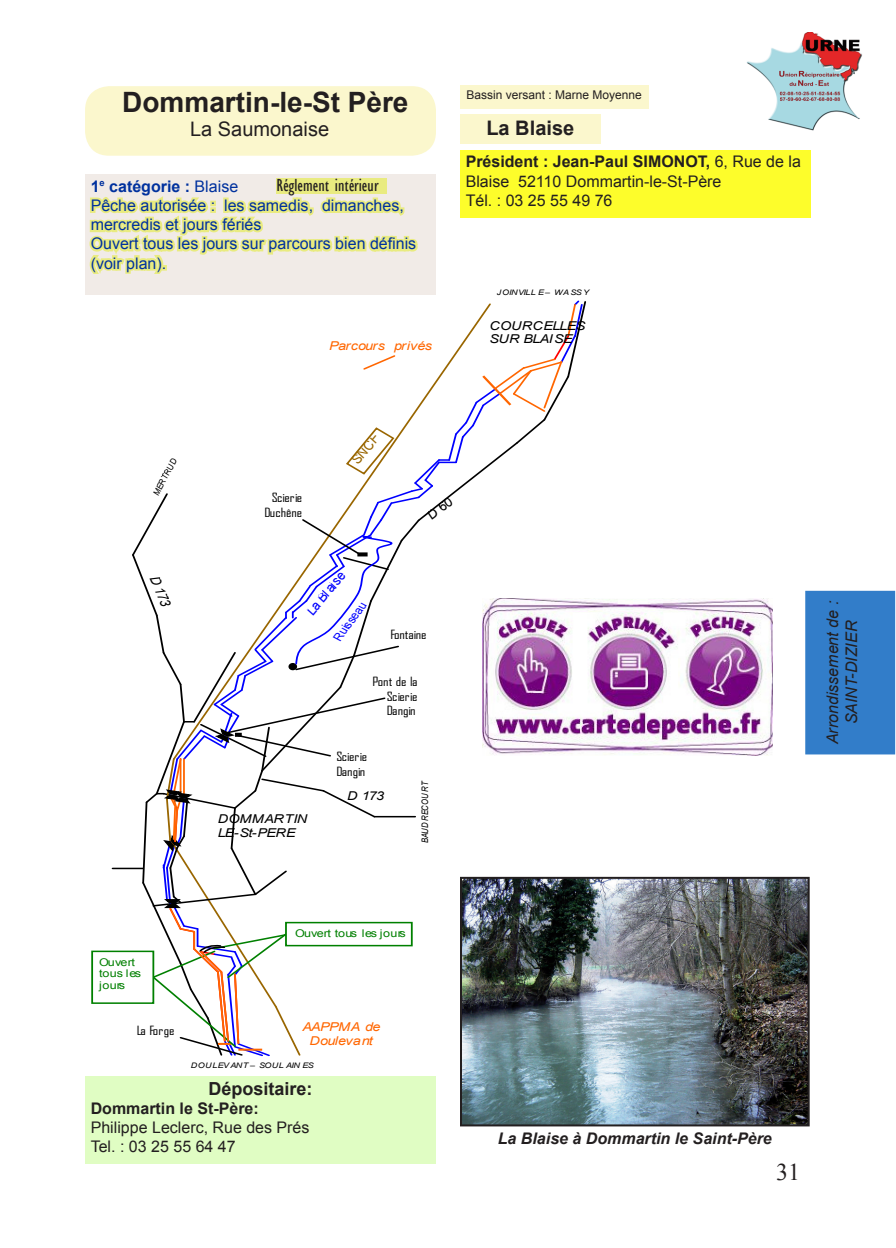
<style>
.page{position:relative;width:896px;height:1248px;background:#fff}
.page>*{position:absolute;margin:0;border:0;box-sizing:border-box;transform-origin:0 0}
.t1{font:700 28px "Arial";color:#231f20}
.t2{font:24px "Times New Roman";color:#231f20}
.t3{font:20px "Arial";color:#231f20}
.t4{font:700 20px "Arial";color:#231f20}
.t5{font:condensed 18px "Gill Sans";color:#231f20}
.t6{font:700 18px "Arial";color:#231f20}
.t7{font:16px/19.2px "Arial";color:#00319e}
.t8{font:16px/19.2px "Arial";color:#231f20}
.t9{font:italic 700 16px "Arial";color:#231f20}
.t10{font:italic 16px/19.2px "Arial";color:#231f20;text-align:center}
.t11{font:700 16px "Arial";color:#231f20}
.t12{font:italic 14px "Arial";color:#000;scale:.89 1}
.t13{font:italic 13.6px "Arial";color:#00f;scale:.96 1}
.t14{font:italic 13.6px "Arial";color:#960;scale:.96 1}
.t15{font:12.2px/15.2px "Agency FB";letter-spacing:-.005em;color:#000;text-align:center;scale:1.18 1}
.t16{font:italic 12.2px/13.6px "Arial";letter-spacing:-.04em;color:#000;scale:1.18 1}
.t17{font:italic 12.2px/13.6px "Arial";letter-spacing:-.04em;color:#f60;text-align:center;scale:1.18 1}
.t18{font:italic 12.2px "Arial";letter-spacing:-.02em;color:#f60;scale:1.18 1}
.t19{font:12px "Arial";color:#231f20}
.t20{font:italic 12px "Arial";color:#00f;scale:.94 1}
.t21{font:10.6px/10.6px "Arial";letter-spacing:.015em;color:#008000;scale:1.18 1}
.t22{font:italic 9px "Arial";letter-spacing:.07em;color:#000;scale:.85 1}
.t23{font:italic 8.6px "Arial";color:#000;scale:.9 1}
.t24{font:italic 7.6px "Arial";letter-spacing:.02em;color:#000;scale:1.18 1}
.t25{font:italic 7.6px "Arial";letter-spacing:.045em;color:#000;scale:1.18 1}
.s1{font-weight:700}
</style>
<div class="page">
<div style="left:85px;top:86px;width:351px;height:70px;background:#fbf7cd;border-radius:24px"></div>
<div style="left:460px;top:85px;width:188px;height:24px;background:#fbf7cd"></div>
<div style="left:460px;top:114px;width:141px;height:30px;background:#fbf7cd"></div>
<div style="left:85px;top:174px;width:351px;height:121px;background:#f1ebe7"></div>
<svg style="left:89px;top:196px;width:329px;height:78px"></svg>
<div style="left:85px;top:1075px;width:351px;height:88px;background:#e0fdc3"></div>
<div style="left:806px;top:591px;width:88px;height:162px;background:#327dc9"></div>
<div style="left:805px;top:590px;width:90px;height:164px;border:2px solid #327dc9"></div>
<img style="left:747px;top:33px;width:115px;height:98px">
<div style="left:460px;top:150px;width:351px;height:68px;background:#fdfd2b"></div>
<div style="left:276px;top:179px;width:111px;height:15px;background:#e9eb80"></div>
<hr style="left:113px;top:867px;width:30px;height:2px;background:#000">
<div style="left:91px;top:950px;width:63px;height:53px;border:2px solid #008000"></div>
<img style="left:463px;top:879px;width:343px;height:244px">
<div style="left:460px;top:876px;width:349px;height:250px;border:2px solid #231f20"></div>
<img style="left:587px;top:598px;width:185px;height:157px">
<svg style="left:131px;top:300px;width:456px;height:757px"></svg>
<h1 class="t1" style="left:122px;top:84px;width:288px">Dommartin-le-St Père</h1>
<p class="t3" style="left:190px;top:116px;width:140px">La Saumonaise</p>
<p class="t5" style="left:276px;top:175px;width:104px">Réglement intérieur</p>
<p class="t7" style="left:91px;top:177px;width:327px"><span class="s1">1</span><sup>e</sup> <span class="s1">catégorie :</span> Blaise<br>Pêche autorisée : les samedis, dimanches, mercredis et jours fériés<br>Ouvert tous les jours sur parcours bien définis (voir plan).</p>
<p class="t23" style="left:151px;top:491px;width:46px;rotate:-62deg">MERTRUD</p>
<p class="t12" style="left:162px;top:572px;width:37px;rotate:67deg">D 173</p>
<p class="t18" style="left:329px;top:337px;width:88px">Parcours privés</p>
<p class="t15" style="left:264px;top:489px;width:33px">Scierie<br>Duchêne</p>
<p class="t14" style="left:348px;top:456px;width:38px;rotate:-50deg">SNCF</p>
<p class="t13" style="left:303px;top:607px;width:56px;rotate:-50deg">La Bl aise</p>
<p class="t20" style="left:330px;top:634px;width:51px;rotate:-54deg">Ruisseau</p>
<p class="t15" style="left:390px;top:626px;width:32px">Fontaine</p>
<p class="t15" style="left:372px;top:673px;width:40px;text-align:right">Pont de la<br>Scierie</p>
<p class="t15" style="left:387px;top:702px;width:26px">Dangin</p>
<p class="t16" style="left:218px;top:812px;width:77px">DOMMARTIN<br>LE-St-PERE</p>
<p class="t15" style="left:336px;top:748px;width:27px;text-align:left">Scierie<br>Dangin</p>
<p class="t16" style="left:347px;top:789px;width:33px">D 173</p>
<p class="t22" style="left:419px;top:842px;width:74px;rotate:-90deg">BAUDRECOURT</p>
<p class="t19" style="left:466px;top:87px;width:177px">Bassin versant : Marne Moyenne</p>
<p class="t4" style="left:486px;top:114px;width:89px">La Blaise</p>
<p class="t8" style="left:466px;top:152px;width:337px"><span class="s1">Président : Jean-Paul SIMONOT,</span> 6, Rue de la<br>Blaise 52110 Dommartin-le-St-Père<br>Tél. : 03 25 55 49 76</p>
<p class="t25" style="left:497px;top:287px;width:80px">JOINVILL E – WASSY</p>
<p class="t16" style="left:489px;top:319px;width:83px">COURCELLES<br>SUR BLAISE</p>
<p class="t10" style="left:823px;top:744px;width:145px;rotate:-90deg">Arrondissement de :<br>SAINT-DIZIER</p>
<p class="t21" style="left:99px;top:957px;width:37px">Ouvert tous les</p>
<p class="t21" style="left:99px;top:979px;width:24px">jours</p>
<p class="t15" style="left:137px;top:1021px;width:33px">La Forge</p>
<p class="t21" style="left:295px;top:928px;width:95px">Ouvert tous les jours</p>
<p class="t17" style="left:302px;top:1020px;width:68px">AAPPMA de<br>Doulevant</p>
<p class="t24" style="left:191px;top:1060px;width:106px">DOULEVANT – SOUL AIN ES</p>
<p class="t6" style="left:208px;top:1076px;width:106px">Dépositaire:</p>
<p class="t11" style="left:91px;top:1097px;width:170px">Dommartin le St-Père:</p>
<p class="t8" style="left:91px;top:1117px;width:220px">Philippe Leclerc, Rue des Prés<br>Tel. : 03 25 55 64 47</p>
<p class="t9" style="left:498px;top:1127px;width:275px">La Blaise à Dommartin le Saint-Père</p>
<h2 class="t2" style="left:776px;top:1155px;width:25px">31</h2>
</div>
